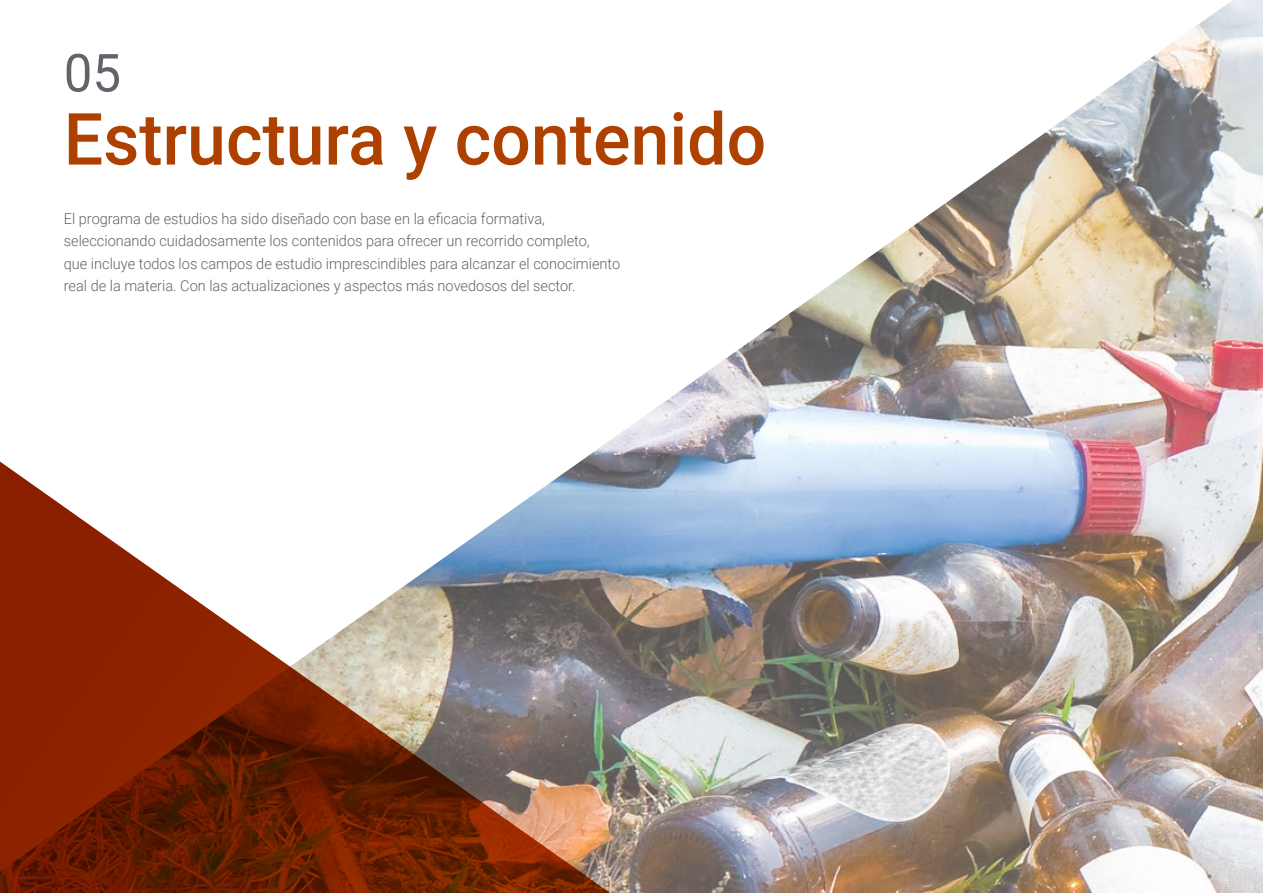
<style>
.page{position:relative;width:1263px;height:893px;background:#fff}
.page>*{position:absolute;margin:0;border:0;box-sizing:border-box;transform-origin:0 0}
.t1{font:500 72px "Roboto";color:#ae4000}
.t2{font:52.5px "Roboto";color:#61646a}
.t3{font:300 15px/22.5px "Roboto";color:#61646a}
</style>
<div class="page">
<img style="left:602px;top:0;width:661px;height:893px">
<svg style="left:0;top:446px;width:640px;height:447px"></svg>
<h2 class="t2" style="left:64px;top:36px;width:59px">05</h2>
<h1 class="t1" style="left:64px;top:89px;width:704px">Estructura y contenido</h1>
<p class="t3" style="left:64px;top:207px;width:558px">El programa de estudios ha sido diseñado con base en la eficacia formativa, seleccionando cuidadosamente los contenidos para ofrecer un recorrido completo,<br>que incluye todos los campos de estudio imprescindibles para alcanzar el conocimiento real de la materia. Con las actualizaciones y aspectos más novedosos del sector.</p>
</div>
